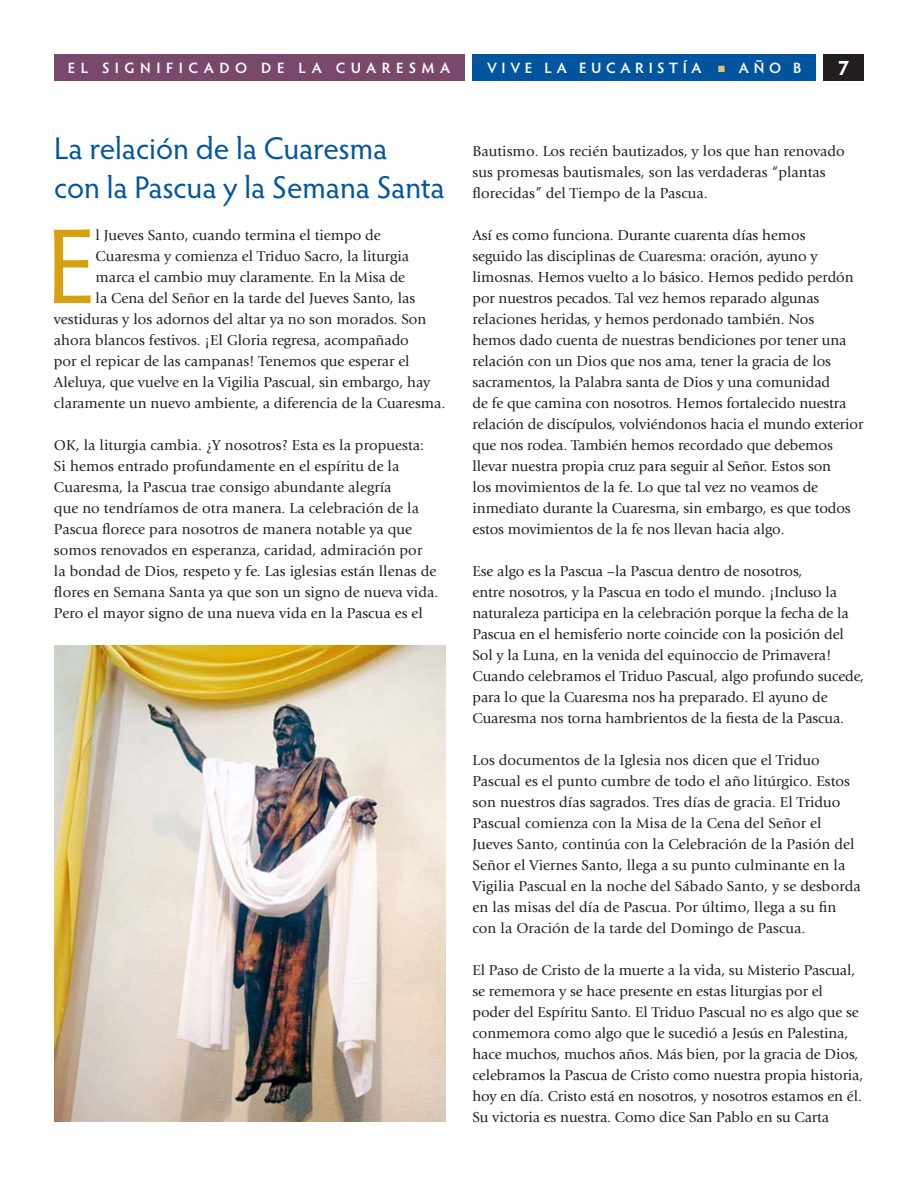
<style>
.page{position:relative;width:918px;height:1188px;background:#fff}
.page>*{position:absolute;margin:0;border:0;box-sizing:border-box;transform-origin:0 0}
.t1{font:106.95px "Hypatia Sans Pro";color:#d6a00e}
.t2{font:31.5px/39px "Hypatia Sans Pro";letter-spacing:-.005em;color:#00559f}
.t3{font:700 21px "Hypatia Sans Pro";color:#fff}
.t4{font:15px/21px "Giovanni";letter-spacing:-.005em;color:#231f20}
.t5{font:600 15px "Hypatia Sans Pro";letter-spacing:.37em;color:#fff}
.t6{font:600 15px "Hypatia Sans Pro";letter-spacing:.305em;color:#fff}
.t7{font:600 15px "Hypatia Sans Pro";letter-spacing:.35em;color:#fff}
.s1{color:#e6c172}
</style>
<div class="page">
<div style="left:824px;top:54px;width:40px;height:27px;background:#231f20"></div>
<div style="left:472px;top:54px;width:344px;height:27px;background:#00559f"></div>
<div style="left:54px;top:54px;width:410px;height:27px;background:#79496b"></div>
<img style="left:54px;top:645px;width:392px;height:477px">
<p class="t5" style="left:68px;top:57px;width:384px">EL SIGNIFICADO DE LA CUARESMA</p>
<p class="t6" style="left:487px;top:57px;width:216px">VIVE LA EUCARISTÍA</p>
<p class="t7" style="left:718px;top:57px;width:85px"><span class="s1">■</span> AÑO B</p>
<h3 class="t3" style="left:838px;top:53px;width:13px">7</h3>
<h2 class="t2" style="left:54px;top:128px;width:392px">La relación de la Cuaresma<br>con la Pascua y la Semana Santa</h2>
<h1 class="t1" style="left:46px;top:195px;width:51px">E</h1>
<p class="t4" style="left:96px;top:225px;width:287px">l Jueves Santo, cuando termina el tiempo de</p>
<p class="t4" style="left:96px;top:246px;width:315px">Cuaresma y comienza el Triduo Sacro, la liturgia</p>
<p class="t4" style="left:96px;top:267px;width:311px">marca el cambio muy claramente. En la Misa de</p>
<p class="t4" style="left:96px;top:288px;width:321px">la Cena del Señor en la tarde del Jueves Santo, las</p>
<p class="t4" style="left:54px;top:309px;width:374px">vestiduras y los adornos del altar ya no son morados. Son</p>
<p class="t4" style="left:54px;top:330px;width:356px">ahora blancos festivos. ¡El Gloria regresa, acompañado</p>
<p class="t4" style="left:54px;top:351px;width:357px">por el repicar de las campanas! Tenemos que esperar el</p>
<p class="t4" style="left:54px;top:372px;width:378px">Aleluya, que vuelve en la Vigilia Pascual, sin embargo, hay</p>
<p class="t4" style="left:54px;top:393px;width:393px">claramente un nuevo ambiente, a diferencia de la Cuaresma.</p>
<p class="t4" style="left:54px;top:435px;width:386px">OK, la liturgia cambia. ¿Y nosotros? Esta es la propuesta:<br>Si hemos entrado profundamente en el espíritu de la Cuaresma, la Pascua trae consigo abundante alegría<br>que no tendríamos de otra manera. La celebración de la Pascua florece para nosotros de manera notable ya que somos renovados en esperanza, caridad, admiración por<br>la bondad de Dios, respeto y fe. Las iglesias están llenas de flores en Semana Santa ya que son un signo de nueva vida.<br>Pero el mayor signo de una nueva vida en la Pascua es el</p>
<p class="t4" style="left:472px;top:141px;width:374px">Bautismo. Los recién bautizados, y los que han renovado sus promesas bautismales, son las verdaderas “plantas florecidas” del Tiempo de la Pascua.</p>
<p class="t4" style="left:472px;top:225px;width:392px">Así es como funciona. Durante cuarenta días hemos<br>seguido las disciplinas de Cuaresma: oración, ayuno y limosnas. Hemos vuelto a lo básico. Hemos pedido perdón por nuestros pecados. Tal vez hemos reparado algunas relaciones heridas, y hemos perdonado también. Nos<br>hemos dado cuenta de nuestras bendiciones por tener una relación con un Dios que nos ama, tener la gracia de los sacramentos, la Palabra santa de Dios y una comunidad<br>de fe que camina con nosotros. Hemos fortalecido nuestra relación de discípulos, volviéndonos hacia el mundo exterior que nos rodea. También hemos recordado que debemos llevar nuestra propia cruz para seguir al Señor. Estos son<br>los movimientos de la fe. Lo que tal vez no veamos de inmediato durante la Cuaresma, sin embargo, es que todos estos movimientos de la fe nos llevan hacia algo.</p>
<p class="t4" style="left:472px;top:561px;width:393px">Ese algo es la Pascua –la Pascua dentro de nosotros,<br>entre nosotros, y la Pascua en todo el mundo. ¡Incluso la naturaleza participa en la celebración porque la fecha de la Pascua en el hemisferio norte coincide con la posición del Sol y la Luna, en la venida del equinoccio de Primavera!<br>Cuando celebramos el Triduo Pascual, algo profundo sucede, para lo que la Cuaresma nos ha preparado. El ayuno de Cuaresma nos torna hambrientos de la fiesta de la Pascua.</p>
<p class="t4" style="left:472px;top:750px;width:390px">Los documentos de la Iglesia nos dicen que el Triduo Pascual es el punto cumbre de todo el año litúrgico. Estos son nuestros días sagrados. Tres días de gracia. El Triduo Pascual comienza con la Misa de la Cena del Señor el Jueves Santo, continúa con la Celebración de la Pasión del Señor el Viernes Santo, llega a su punto culminante en la Vigilia Pascual en la noche del Sábado Santo, y se desborda en las misas del día de Pascua. Por último, llega a su fin con la Oración de la tarde del Domingo de Pascua.</p>
<p class="t4" style="left:472px;top:960px;width:392px">El Paso de Cristo de la muerte a la vida, su Misterio Pascual, se rememora y se hace presente en estas liturgias por el poder del Espíritu Santo. El Triduo Pascual no es algo que se conmemora como algo que le sucedió a Jesús en Palestina, hace muchos, muchos años. Más bien, por la gracia de Dios, celebramos la Pascua de Cristo como nuestra propia historia, hoy en día. Cristo está en nosotros, y nosotros estamos en él.<br>Su victoria es nuestra. Como dice San Pablo en su Carta</p>
</div>
